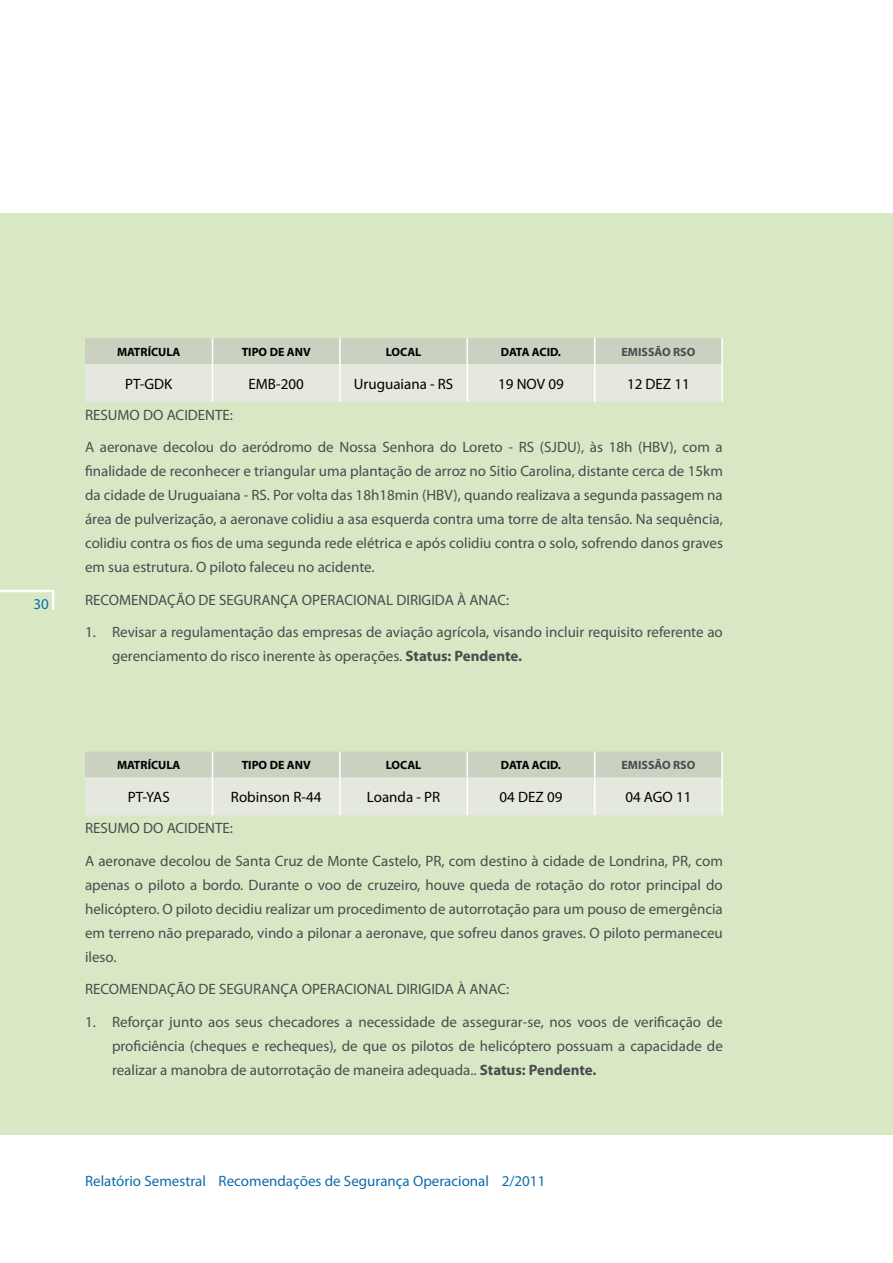
<style>
.page{position:relative;width:893px;height:1263px;background:#fff}
.page>*{position:absolute;margin:0;border:0;box-sizing:border-box;transform-origin:0 0}
.t1{font:15px/24px "Myriad Pro";color:#4b4b4d}
.t2{font:15px "Myriad Pro";color:#000}
.t3{font:15px "Myriad Pro";color:#0d6cad}
.t4{font:700 12px "Myriad Pro";color:#000}
.t5{font:700 12px "Myriad Pro";color:#4b4b4d}
.t6{font:700 12px "Myriad Pro";letter-spacing:-.02em;color:#000}
.s1{font-weight:700}
</style>
<div class="page">
<div style="left:0;top:213px;width:893px;height:922px;background:#d8e8c4"></div>
<svg style="left:0;top:589px;width:55px;height:21px"></svg>
<hr style="left:721px;top:338px;width:2px;height:26px;background:#fff">
<hr style="left:721px;top:364px;width:2px;height:38px;background:#fff">
<svg style="left:85px;top:338px;width:637px;height:64px;background:#daded2"></svg>
<hr style="left:212px;top:364px;width:1px;height:38px;background:#fff">
<hr style="left:721px;top:751px;width:2px;height:26px;background:#fff">
<hr style="left:721px;top:777px;width:2px;height:38px;background:#fff">
<svg style="left:85px;top:751px;width:637px;height:64px;background:#daded1"></svg>
<hr style="left:212px;top:777px;width:1px;height:38px;background:#fff">
<p class="t3" style="left:34px;top:595px;width:17px">30</p>
<p class="t4" style="left:117px;top:344px;width:65px">MATRÍCULA</p>
<p class="t4" style="left:242px;top:344px;width:70px">TIPO DE ANV</p>
<p class="t4" style="left:386px;top:344px;width:37px">LOCAL</p>
<p class="t6" style="left:501px;top:344px;width:62px">DATA ACID.</p>
<p class="t5" style="left:622px;top:344px;width:75px">EMISSÃO RSO</p>
<p class="t2" style="left:125px;top:374px;width:49px">PT-GDK</p>
<p class="t2" style="left:248px;top:374px;width:57px">EMB-200</p>
<p class="t2" style="left:354px;top:374px;width:101px">Uruguaiana - RS</p>
<p class="t2" style="left:498px;top:374px;width:67px">19 NOV 09</p>
<p class="t2" style="left:627px;top:374px;width:64px">12 DEZ 11</p>
<p class="t1" style="left:85px;top:398px;width:639px;line-height:32.5px">RESUMO DO ACIDENTE:<br>A aeronave decolou do aeródromo de Nossa Senhora do Loreto - RS (SJDU), às 18h (HBV), com a</p>
<p class="t1" style="left:85px;top:459px;width:639px;text-align:justify">finalidade de reconhecer e triangular uma plantação de arroz no Sitio Carolina, distante cerca de 15km da cidade de Uruguaiana - RS. Por volta das 18h18min (HBV), quando realizava a segunda passagem na área de pulverização, a aeronave colidiu a asa esquerda contra uma torre de alta tensão. Na sequência, colidiu contra os fios de uma segunda rede elétrica e após colidiu contra o solo, sofrendo danos graves em sua estrutura. O piloto faleceu no acidente.</p>
<p class="t1" style="left:85px;top:588px;width:426px">RECOMENDAÇÃO DE SEGURANÇA OPERACIONAL DIRIGIDA À ANAC:</p>
<p class="t1" style="left:112px;top:620px;width:612px;text-indent:-27px">1. Revisar a regulamentação das empresas de aviação agrícola, visando incluir requisito referente ao gerenciamento do risco inerente às operações. <span class="s1">Status: Pendente.</span></p>
<p class="t4" style="left:117px;top:757px;width:65px">MATRÍCULA</p>
<p class="t4" style="left:242px;top:757px;width:70px">TIPO DE ANV</p>
<p class="t4" style="left:386px;top:757px;width:37px">LOCAL</p>
<p class="t6" style="left:501px;top:757px;width:62px">DATA ACID.</p>
<p class="t5" style="left:622px;top:757px;width:75px">EMISSÃO RSO</p>
<p class="t2" style="left:128px;top:788px;width:43px">PT-YAS</p>
<p class="t2" style="left:231px;top:788px;width:92px">Robinson R-44</p>
<p class="t2" style="left:367px;top:788px;width:75px">Loanda - PR</p>
<p class="t2" style="left:500px;top:788px;width:64px">04 DEZ 09</p>
<p class="t2" style="left:625px;top:788px;width:68px">04 AGO 11</p>
<p class="t1" style="left:85px;top:812px;width:639px;line-height:32.5px">RESUMO DO ACIDENTE:<br>A aeronave decolou de Santa Cruz de Monte Castelo, PR, com destino à cidade de Londrina, PR, com</p>
<p class="t1" style="left:85px;top:872px;width:639px;text-align:justify">apenas o piloto a bordo. Durante o voo de cruzeiro, houve queda de rotação do rotor principal do helicóptero. O piloto decidiu realizar um procedimento de autorrotação para um pouso de emergência em terreno não preparado, vindo a pilonar a aeronave, que sofreu danos graves. O piloto permaneceu ileso.</p>
<p class="t1" style="left:85px;top:977px;width:426px">RECOMENDAÇÃO DE SEGURANÇA OPERACIONAL DIRIGIDA À ANAC:</p>
<p class="t1" style="left:112px;top:1009px;width:612px;text-align:justify;text-indent:-27px">1. Reforçar junto aos seus checadores a necessidade de assegurar-se, nos voos de verificação de proficiência (cheques e recheques), de que os pilotos de helicóptero possuam a capacidade de realizar a manobra de autorrotação de maneira adequada.. <span class="s1">Status: Pendente.</span></p>
<p class="t3" style="left:85px;top:1172px;width:462px">Relatório Semestral Recomendações de Segurança Operacional 2/2011</p>
</div>
